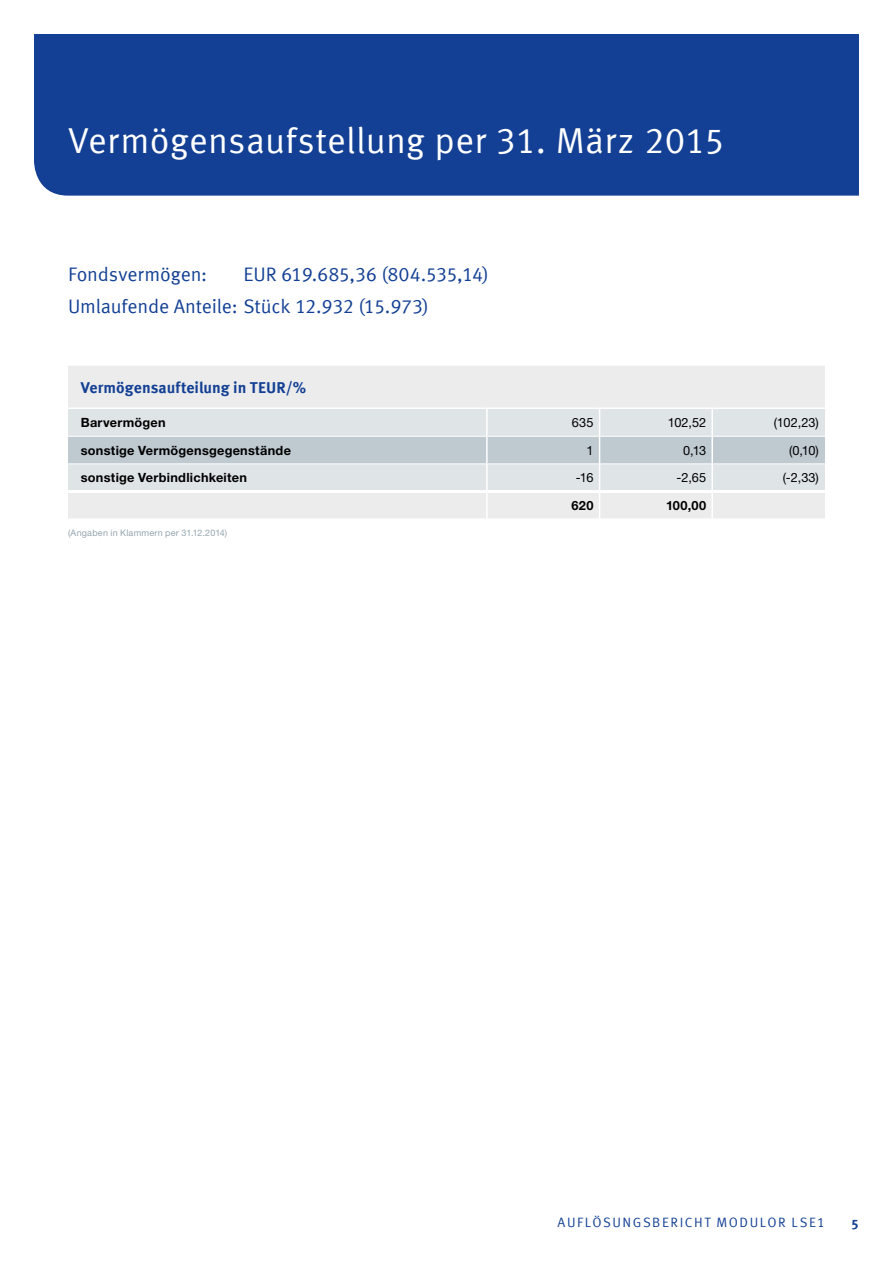
<style>
.page{position:relative;width:893px;height:1263px;background:#fff}
.page>*{position:absolute;margin:0;border:0;box-sizing:border-box;transform-origin:0 0}
.t1{font:36px "Meta Offc Pro Norm";letter-spacing:.005em;color:#fff}
.t2{font:19.5px/32px "Meta Offc Pro Norm";letter-spacing:-.01em;color:#134094}
.t3{font:700 15.75px "Meta Offc Pro";color:#134094}
.t4{font:13.5px "Meta Offc Pro Norm";letter-spacing:.115em;color:#134094}
.t5{font:700 13.5px "Meta Offc Pro";color:#134094}
.t6{font:700 12.75px "Helvetica Neue LTW1 G";letter-spacing:.02em;color:#000}
.t7{font:12.75px "Helvetica Neue LTW1 G";color:#000}
.t8{font:9px "Helvetica Neue LTW1 G";letter-spacing:.025em;color:#94a5b0}
</style>
<div class="page">
<div style="left:34px;top:34px;width:825px;height:162px;background:#134094"></div>
<div style="left:68px;top:366px;width:757px;height:41px;background:#ececed"></div>
<svg style="left:68px;top:409px;width:757px;height:109px;background:#dadfe3"></svg>
<hr style="left:711px;top:409px;width:2px;height:27px;background:#fff">
<hr style="left:711px;top:436px;width:2px;height:28px;background:#fff">
<hr style="left:711px;top:464px;width:2px;height:26px;background:#fff">
<hr style="left:711px;top:493px;width:2px;height:25px;background:#fff">
<hr style="left:68px;top:490px;width:419px;height:3px;background:#fff">
<hr style="left:487px;top:490px;width:113px;height:3px;background:#fff">
<hr style="left:600px;top:490px;width:112px;height:3px;background:#fff">
<hr style="left:712px;top:490px;width:113px;height:3px;background:#fff">
<h1 class="t1" style="left:68px;top:113px;width:658px">Vermögensaufstellung per 31. März 2015</h1>
<p class="t2" style="left:68px;top:257px;width:422px;text-indent:176px">EUR 619.685,36 (804.535,14)<br>Umlaufende Anteile: Stück 12.932 (15.973)</p>
<p class="t2" style="left:68px;top:257px;width:141px">Fondsvermögen:</p>
<p class="t3" style="left:81px;top:375px;width:227px">Vermögensaufteilung in TEUR/%</p>
<p class="t6" style="left:81px;top:415px;width:86px">Barvermögen</p>
<p class="t7" style="left:572px;top:415px;width:23px">635</p>
<p class="t7" style="left:668px;top:415px;width:40px">102,52</p>
<p class="t7" style="left:774px;top:415px;width:46px">(102,23)</p>
<p class="t6" style="left:81px;top:442px;width:212px">sonstige Vermögensgegenstände</p>
<p class="t7" style="left:586px;top:442px;width:9px">1</p>
<p class="t7" style="left:683px;top:442px;width:25px">0,13</p>
<p class="t7" style="left:789px;top:442px;width:31px">(0,10)</p>
<p class="t6" style="left:81px;top:470px;width:168px">sonstige Verbindlichkeiten</p>
<p class="t7" style="left:576px;top:470px;width:19px">-16</p>
<p class="t7" style="left:677px;top:470px;width:31px">-2,65</p>
<p class="t7" style="left:783px;top:470px;width:38px">(-2,33)</p>
<p class="t6" style="left:572px;top:497px;width:23px">620</p>
<p class="t6" style="left:666px;top:497px;width:42px">100,00</p>
<p class="t8" style="left:68px;top:527px;width:161px">(Angaben in Klammern per 31.12.2014)</p>
<p class="t4" style="left:558px;top:1211px;width:269px">AUFLÖSUNGSBERICHT MODULOR LSE1</p>
<p class="t5" style="left:851px;top:1214px;width:9px">5</p>
</div>
